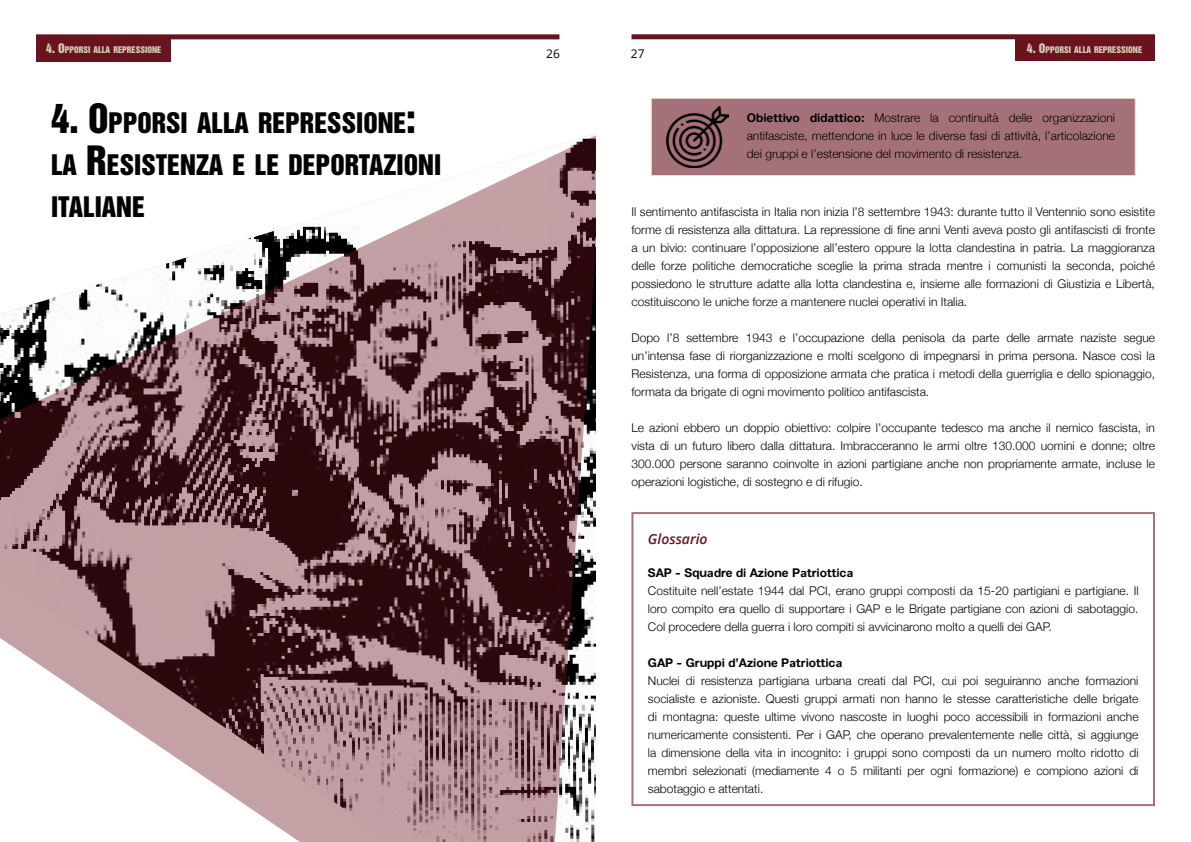
<style>
.page{position:relative;width:1191px;height:842px;background:#fff}
.page>*{position:absolute;margin:0;border:0;box-sizing:border-box;transform-origin:0 0}
.t1{font:25.9px/42px "Helvetica Inserat LT Std";color:#010202}
.t2{font:italic 600 14px "Open Sans";color:#69131f}
.t3{font:300 12px/18px "Helvetica Neue";color:#010202;text-align:justify}
.t4{font:700 12px "Helvetica Neue";color:#010202}
.t5{font:12px "Open Sans";color:#000}
.t6{font:8.4px "Helvetica Inserat LT Std";color:#d7cdb2}
.s1{font-size:12px}
.s2{font-size:37px}
.s3{font-weight:700}
</style>
<div class="page">
<div style="left:36px;top:34px;width:523px;height:5px;background:#69131f"></div>
<div style="left:631px;top:34px;width:524px;height:5px;background:#69131f"></div>
<div style="left:36px;top:36px;width:135px;height:25px;background:#69131f"></div>
<div style="left:1014px;top:35px;width:140px;height:26px;background:#69131f"></div>
<svg style="left:0;top:133px;width:596px;height:709px"></svg>
<div style="left:651px;top:98px;width:484px;height:78px;background:#a57178;border:1px solid #d7cdb2"></div>
<img style="left:666px;top:106px;width:62px;height:62px">
<div style="left:631px;top:512px;width:524px;height:294px;background:#fff;border:2px solid #a67179"></div>
<p class="t6" style="left:46px;top:45px;width:117px"><span class="s1">4. O</span>PPORSI ALLA REPRESSIONE</p>
<p class="t6" style="left:1027px;top:45px;width:117px"><span class="s1">4. O</span>PPORSI ALLA REPRESSIONE</p>
<p class="t5" style="left:546px;top:45px;width:15px">26</p>
<p class="t5" style="left:631px;top:45px;width:15px">27</p>
<p class="t1" style="left:51px;top:102px;width:366px"><span class="s2">4. O</span>PPORSI ALLA REPRESSIONE<span class="s2">:</span></p>
<p class="t1" style="left:51px;top:144px;width:389px">LA <span class="s2">R</span>ESISTENZA E LE DEPORTAZIONI<br>ITALIANE</p>
<p class="t3" style="left:746px;top:108px;width:370px"><span class="s3">Obiettivo didattico:</span> Mostrare la continuità delle organizzazioni antifasciste, mettendone in luce le diverse fasi di attività, l’articolazione dei gruppi e l’estensione del movimento di resistenza.</p>
<p class="t3" style="left:631px;top:202px;width:525px">Il sentimento antifascista in Italia non inizia l’8 settembre 1943: durante tutto il Ventennio sono esistite forme di resistenza alla dittatura. La repressione di fine anni Venti aveva posto gli antifascisti di fronte a un bivio: continuare l’opposizione all’estero oppure la lotta clandestina in patria. La maggioranza delle forze politiche democratiche sceglie la prima strada mentre i comunisti la seconda, poiché possiedono le strutture adatte alla lotta clandestina e, insieme alle formazioni di Giustizia e Libertà, costituiscono le uniche forze a mantenere nuclei operativi in Italia.</p>
<p class="t3" style="left:631px;top:328px;width:525px">Dopo l’8 settembre 1943 e l’occupazione della penisola da parte delle armate naziste segue un’intensa fase di riorganizzazione e molti scelgono di impegnarsi in prima persona. Nasce così la Resistenza, una forma di opposizione armata che pratica i metodi della guerriglia e dello spionaggio, formata da brigate di ogni movimento politico antifascista.</p>
<p class="t3" style="left:631px;top:418px;width:525px">Le azioni ebbero un doppio obiettivo: colpire l’occupante tedesco ma anche il nemico fascista, in vista di un futuro libero dalla dittatura. Imbracceranno le armi oltre 130.000 uomini e donne; oltre 300.000 persone saranno coinvolte in azioni partigiane anche non propriamente armate, incluse le operazioni logistiche, di sostegno e di rifugio.</p>
<p class="t2" style="left:648px;top:529px;width:61px">Glossario</p>
<p class="t4" style="left:648px;top:565px;width:207px">SAP - Squadre di Azione Patriottica</p>
<p class="t3" style="left:648px;top:582px;width:492px">Costituite nell’estate 1944 dal PCI, erano gruppi composti da 15-20 partigiani e partigiane. Il loro compito era quello di supportare i GAP e le Brigate partigiane con azioni di sabotaggio.<br>Col procedere della guerra i loro compiti si avvicinarono molto a quelli dei GAP.</p>
<p class="t4" style="left:648px;top:655px;width:196px">GAP - Gruppi d’Azione Patriottica</p>
<p class="t3" style="left:648px;top:672px;width:492px">Nuclei di resistenza partigiana urbana creati dal PCI, cui poi seguiranno anche formazioni socialiste e azioniste. Questi gruppi armati non hanno le stesse caratteristiche delle brigate di montagna: queste ultime vivono nascoste in luoghi poco accessibili in formazioni anche numericamente consistenti. Per i GAP, che operano prevalentemente nelle città, si aggiunge la dimensione della vita in incognito: i gruppi sono composti da un numero molto ridotto di membri selezionati (mediamente 4 o 5 militanti per ogni formazione) e compiono azioni di sabotaggio e attentati.</p>
</div>
